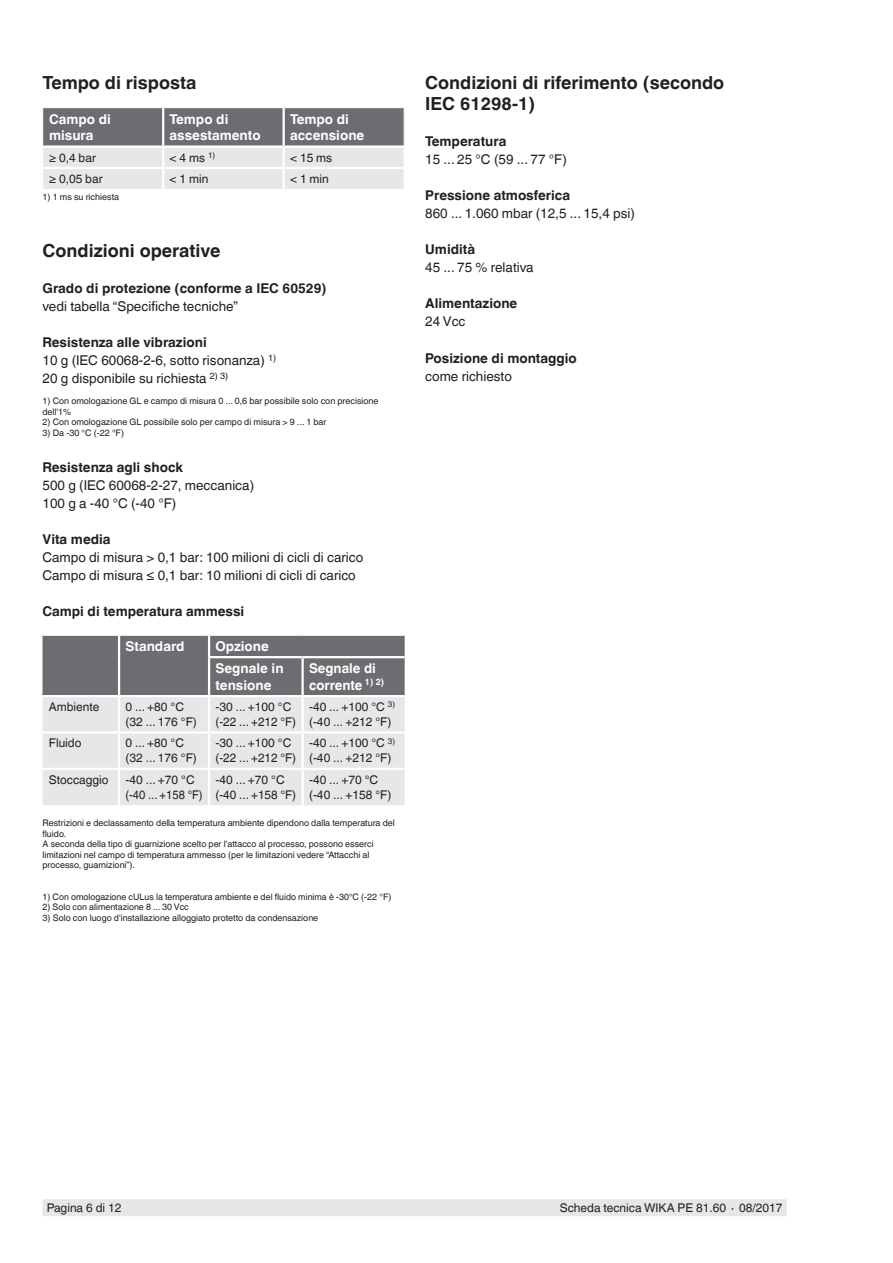
<style>
.page{position:relative;width:893px;height:1263px;background:#fff}
.page>*{position:absolute;margin:0;border:0;box-sizing:border-box;transform-origin:0 0}
.t1{font:700 18px/21px "Helvetica World";color:#231f20}
.t2{font:13.5px/18px "Helvetica World";color:#231f20}
.t3{font:700 13.5px "Helvetica World";color:#231f20}
.t4{font:700 13.5px/16.5px "Helvetica World";color:#fff}
.t5{font:12px/15px "Helvetica World";color:#231f20}
.t6{font:9px/10.5px "Helvetica World";color:#231f20}
.s1{font-weight:700}
</style>
<div class="page">
<div style="left:43px;top:1199px;width:744px;height:17px;background:#e6e7e9"></div>
<svg style="left:43px;top:108px;width:361px;height:81px;background:#b0b1b3"></svg>
<svg style="left:43px;top:636px;width:362px;height:169px;background:#babbbd"></svg>
<hr style="left:118px;top:636px;width:2px;height:21px;background:#fff">
<hr style="left:208px;top:636px;width:2px;height:20px;background:#fff">
<hr style="left:118px;top:657px;width:2px;height:38px;background:#fff">
<hr style="left:208px;top:656px;width:95px;height:2px;background:#fff">
<hr style="left:208px;top:658px;width:2px;height:37px;background:#fff">
<hr style="left:303px;top:656px;width:102px;height:2px;background:#fff">
<hr style="left:301px;top:658px;width:3px;height:37px;background:#fff">
<hr style="left:43px;top:695px;width:76px;height:2px;background:#fff">
<hr style="left:119px;top:695px;width:90px;height:2px;background:#fff">
<hr style="left:118px;top:697px;width:2px;height:34px;background:#fff">
<hr style="left:209px;top:695px;width:94px;height:2px;background:#fff">
<hr style="left:208px;top:697px;width:2px;height:34px;background:#fff">
<hr style="left:303px;top:695px;width:102px;height:2px;background:#fff">
<hr style="left:301px;top:697px;width:3px;height:34px;background:#fff">
<hr style="left:43px;top:731px;width:76px;height:3px;background:#fff">
<hr style="left:119px;top:731px;width:90px;height:3px;background:#fff">
<hr style="left:118px;top:734px;width:2px;height:34px;background:#fff">
<hr style="left:209px;top:731px;width:94px;height:3px;background:#fff">
<hr style="left:208px;top:734px;width:2px;height:34px;background:#fff">
<hr style="left:303px;top:731px;width:102px;height:3px;background:#fff">
<hr style="left:301px;top:734px;width:3px;height:34px;background:#fff">
<hr style="left:43px;top:768px;width:76px;height:2px;background:#fff">
<hr style="left:119px;top:768px;width:90px;height:2px;background:#fff">
<hr style="left:118px;top:770px;width:2px;height:35px;background:#fff">
<hr style="left:209px;top:768px;width:94px;height:2px;background:#fff">
<hr style="left:208px;top:770px;width:2px;height:35px;background:#fff">
<hr style="left:303px;top:768px;width:102px;height:2px;background:#fff">
<hr style="left:301px;top:770px;width:3px;height:35px;background:#fff">
<h1 class="t1" style="left:43px;top:73px;width:155px">Tempo di risposta</h1>
<h2 class="t4" style="left:49px;top:111px;width:63px">Campo di misura</h2>
<h2 class="t4" style="left:170px;top:111px;width:93px">Tempo di assestamento</h2>
<h2 class="t4" style="left:290px;top:111px;width:76px">Tempo di accensione</h2>
<h3 class="t5" style="left:49px;top:150px;width:48px">≥ 0,4 bar</h3>
<h3 class="t5" style="left:170px;top:150px;width:47px">&lt; 4 ms <sup>1)</sup></h3>
<h3 class="t5" style="left:290px;top:150px;width:44px">&lt; 15 ms</h3>
<h3 class="t5" style="left:49px;top:171px;width:55px">≥ 0,05 bar</h3>
<h3 class="t5" style="left:170px;top:171px;width:40px">&lt; 1 min</h3>
<h3 class="t5" style="left:290px;top:171px;width:40px">&lt; 1 min</h3>
<p class="t6" style="left:43px;top:192px;width:78px">1) 1 ms su richiesta</p>
<h1 class="t1" style="left:43px;top:240px;width:179px">Condizioni operative</h1>
<h2 class="t3" style="left:43px;top:280px;width:285px">Grado di protezione (conforme a IEC 60529)</h2>
<h2 class="t2" style="left:43px;top:297px;width:197px">vedi tabella “Specifiche tecniche”</h2>
<h2 class="t2" style="left:43px;top:333px;width:235px"><span class="s1">Resistenza alle vibrazioni<br></span>10 g (IEC 60068-2-6, sotto risonanza) <sup>1)<br></sup>20 g disponibile su richiesta <sup>2)</sup> <sup>3)</sup></h2>
<p class="t6" style="left:43px;top:396px;width:337px">1) Con omologazione GL e campo di misura 0 ... 0,6 bar possibile solo con precisione dell'1%</p>
<p class="t6" style="left:43px;top:417px;width:285px">2) Con omologazione GL possibile solo per campo di misura &gt; 9 ... 1 bar</p>
<p class="t6" style="left:43px;top:427px;width:83px">3) Da -30 °C (-22 °F)</p>
<h2 class="t3" style="left:43px;top:459px;width:142px">Resistenza agli shock</h2>
<h2 class="t2" style="left:43px;top:476px;width:213px">500 g (IEC 60068-2-27, meccanica)<br>100 g a -40 °C (-40 °F)</h2>
<h2 class="t3" style="left:43px;top:531px;width:70px">Vita media</h2>
<h2 class="t2" style="left:43px;top:548px;width:322px">Campo di misura &gt; 0,1 bar: 100 milioni di cicli di carico<br>Campo di misura ≤ 0,1 bar: 10 milioni di cicli di carico</h2>
<h2 class="t3" style="left:43px;top:603px;width:203px">Campi di temperatura ammessi</h2>
<h2 class="t4" style="left:125px;top:638px;width:61px">Standard</h2>
<h2 class="t4" style="left:215px;top:635px;width:70px;line-height:22.5px">Opzione<br>Segnale in</h2>
<h2 class="t4" style="left:215px;top:677px;width:58px">tensione</h2>
<h2 class="t4" style="left:309px;top:660px;width:77px">Segnale di corrente <sup>1)</sup> <sup>2)</sup></h2>
<h3 class="t5" style="left:49px;top:699px;width:52px">Ambiente</h3>
<h3 class="t5" style="left:125px;top:699px;width:73px">0 ... +80 °C (32 ... 176 °F)</h3>
<h3 class="t5" style="left:215px;top:699px;width:82px">-30 ... +100 °C (-22 ... +212 °F)</h3>
<h3 class="t5" style="left:309px;top:699px;width:88px">-40 ... +100 °C <sup>3) </sup>(-40 ... +212 °F)</h3>
<h3 class="t5" style="left:49px;top:736px;width:34px">Fluido</h3>
<h3 class="t5" style="left:125px;top:736px;width:73px">0 ... +80 °C (32 ... 176 °F)</h3>
<h3 class="t5" style="left:215px;top:736px;width:82px">-30 ... +100 °C (-22 ... +212 °F)</h3>
<h3 class="t5" style="left:309px;top:736px;width:88px">-40 ... +100 °C <sup>3) </sup>(-40 ... +212 °F)</h3>
<h3 class="t5" style="left:49px;top:772px;width:61px">Stoccaggio</h3>
<h3 class="t5" style="left:125px;top:772px;width:79px">-40 ... +70 °C (-40 ... +158 °F)</h3>
<h3 class="t5" style="left:215px;top:772px;width:82px">-40 ... +70 °C (-40 ... +158 °F)</h3>
<h3 class="t5" style="left:309px;top:772px;width:84px">-40 ... +70 °C (-40 ... +158 °F)</h3>
<p class="t6" style="left:43px;top:818px;width:354px">Restrizioni e declassamento della temperatura ambiente dipendono dalla temperatura del fluido.<br>A seconda della tipo di guarnizione scelto per l'attacco al processo, possono esserci limitazioni nel campo di temperatura ammesso (per le limitazioni vedere “Attacchi al processo, guarnizioni”).</p>
<p class="t6" style="left:43px;top:891px;width:350px">1) Con omologazione cULus la temperatura ambiente e del fluido minima è -30°C (-22 °F)</p>
<p class="t6" style="left:43px;top:902px;width:148px">2) Solo con alimentazione 8 ... 30 Vcc</p>
<p class="t6" style="left:43px;top:912px;width:277px">3) Solo con luogo d'installazione alloggiato protetto da condensazione</p>
<h1 class="t1" style="left:425px;top:73px;width:301px">Condizioni di riferimento (secondo<br>IEC 61298-1)</h1>
<h2 class="t3" style="left:425px;top:134px;width:83px">Temperatura</h2>
<h2 class="t2" style="left:425px;top:151px;width:143px">15 ... 25 °C (59 ... 77 °F)</h2>
<h2 class="t3" style="left:425px;top:188px;width:146px">Pressione atmosferica</h2>
<h2 class="t2" style="left:425px;top:205px;width:211px">860 ... 1.060 mbar (12,5 ... 15,4 psi)</h2>
<h2 class="t3" style="left:425px;top:242px;width:51px">Umidità</h2>
<h2 class="t2" style="left:425px;top:259px;width:110px">45 ... 75 % relativa</h2>
<h2 class="t3" style="left:425px;top:296px;width:94px">Alimentazione</h2>
<h2 class="t2" style="left:425px;top:313px;width:42px">24 Vcc</h2>
<h2 class="t3" style="left:425px;top:350px;width:153px">Posizione di montaggio</h2>
<h2 class="t2" style="left:425px;top:367px;width:88px">come richiesto</h2>
<h3 class="t5" style="left:47px;top:1200px;width:76px">Pagina 6 di 12</h3>
<h3 class="t5" style="left:560px;top:1200px;width:224px">Scheda tecnica WIKA PE 81.60 ∙ 08/2017</h3>
</div>
